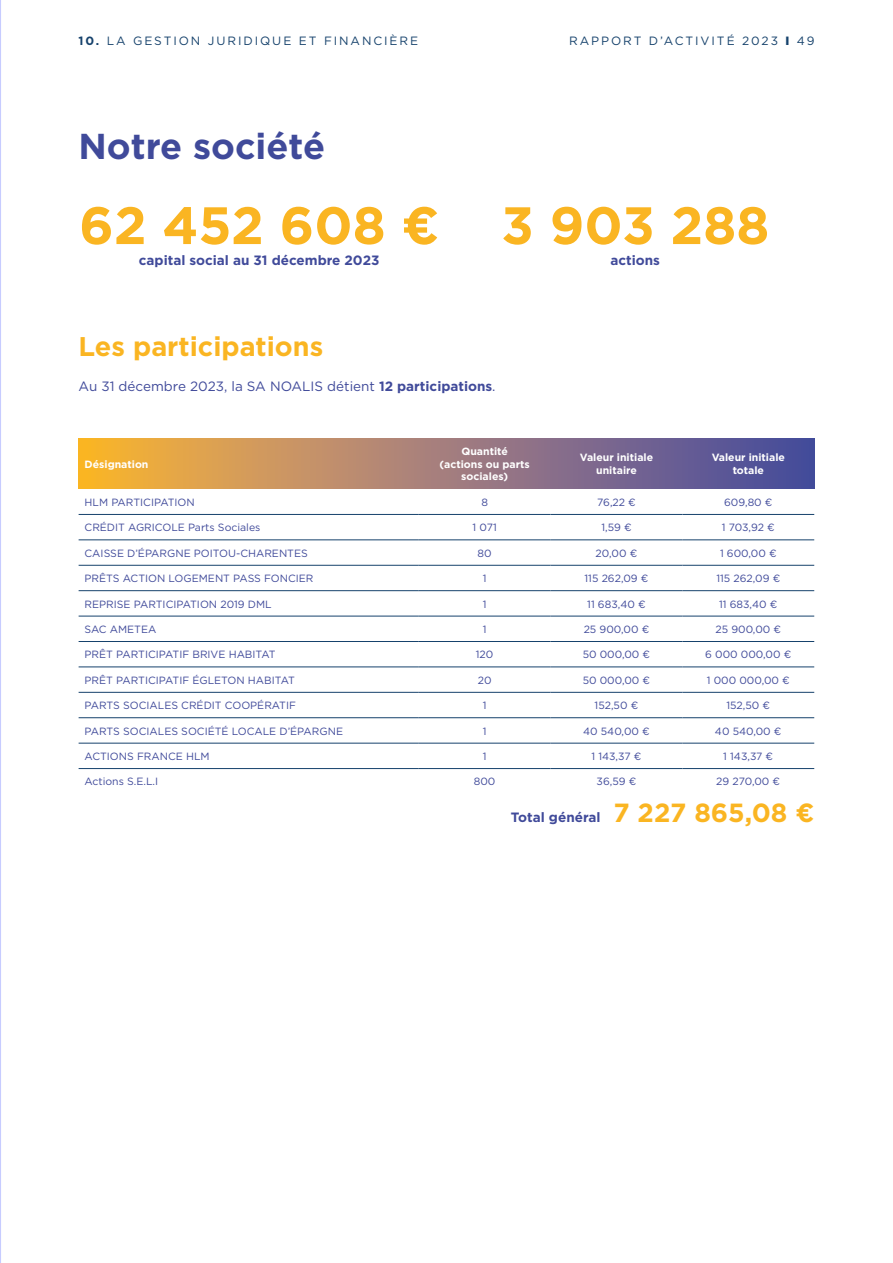
<style>
.page{position:relative;width:893px;height:1263px;background:#fff}
.page>*{position:absolute;margin:0;border:0;box-sizing:border-box;transform-origin:0 0}
.t1{font:700 52.5px "Gotham";color:#fab522}
.t2{font:700 36px "Gotham";color:#404a9a}
.t3{font:700 27px "Gotham";color:#fab522}
.t4{font:700 13.5px "Gotham";color:#404a9a}
.t5{font:13.5px "Gotham";color:#404a9a}
.t6{font:12px "Gotham";letter-spacing:.16em;color:#16426c}
.t7{font:10.5px "Gotham";color:#404a9a}
.t8{font:700 10.5px/12.6px "Gotham";color:#fff;text-align:center}
.s1{font-weight:700}
.s2{font-weight:900}
.s3{font-size:26.25px;color:#fab522}
</style>
<div class="page">
<img style="left:0;top:0;width:815px;height:1263px">
<svg style="left:79px;top:438px;width:735px;height:50px;background:#a27e74"></svg>
<hr style="left:79px;top:514px;width:340px;height:1px;background:#16426c">
<hr style="left:419px;top:514px;width:132px;height:1px;background:#16426c">
<hr style="left:551px;top:514px;width:131px;height:1px;background:#16426c">
<hr style="left:682px;top:514px;width:132px;height:1px;background:#16426c">
<hr style="left:79px;top:540px;width:340px;height:1px;background:#16426c">
<hr style="left:419px;top:540px;width:132px;height:1px;background:#16426c">
<hr style="left:551px;top:540px;width:131px;height:1px;background:#16426c">
<hr style="left:682px;top:540px;width:132px;height:1px;background:#16426c">
<hr style="left:79px;top:565px;width:340px;height:1px;background:#16426c">
<hr style="left:419px;top:565px;width:132px;height:1px;background:#16426c">
<hr style="left:551px;top:565px;width:131px;height:1px;background:#16426c">
<hr style="left:682px;top:565px;width:132px;height:1px;background:#16426c">
<hr style="left:79px;top:590px;width:340px;height:1px;background:#16426c">
<hr style="left:419px;top:590px;width:132px;height:1px;background:#16426c">
<hr style="left:551px;top:590px;width:131px;height:1px;background:#16426c">
<hr style="left:682px;top:590px;width:132px;height:1px;background:#16426c">
<hr style="left:79px;top:616px;width:340px;height:1px;background:#16426c">
<hr style="left:419px;top:616px;width:132px;height:1px;background:#16426c">
<hr style="left:551px;top:616px;width:131px;height:1px;background:#16426c">
<hr style="left:682px;top:616px;width:132px;height:1px;background:#16426c">
<hr style="left:79px;top:641px;width:340px;height:1px;background:#16426c">
<hr style="left:419px;top:641px;width:132px;height:1px;background:#16426c">
<hr style="left:551px;top:641px;width:131px;height:1px;background:#16426c">
<hr style="left:682px;top:641px;width:132px;height:1px;background:#16426c">
<hr style="left:79px;top:667px;width:340px;height:1px;background:#16426c">
<hr style="left:419px;top:667px;width:132px;height:1px;background:#16426c">
<hr style="left:551px;top:667px;width:131px;height:1px;background:#16426c">
<hr style="left:682px;top:667px;width:132px;height:1px;background:#16426c">
<hr style="left:79px;top:692px;width:340px;height:1px;background:#16426c">
<hr style="left:419px;top:692px;width:132px;height:1px;background:#16426c">
<hr style="left:551px;top:692px;width:131px;height:1px;background:#16426c">
<hr style="left:682px;top:692px;width:132px;height:1px;background:#16426c">
<hr style="left:79px;top:717px;width:340px;height:1px;background:#16426c">
<hr style="left:419px;top:717px;width:132px;height:1px;background:#16426c">
<hr style="left:551px;top:717px;width:131px;height:1px;background:#16426c">
<hr style="left:682px;top:717px;width:132px;height:1px;background:#16426c">
<hr style="left:79px;top:743px;width:340px;height:1px;background:#16426c">
<hr style="left:419px;top:743px;width:132px;height:1px;background:#16426c">
<hr style="left:551px;top:743px;width:131px;height:1px;background:#16426c">
<hr style="left:682px;top:743px;width:132px;height:1px;background:#16426c">
<hr style="left:79px;top:768px;width:340px;height:1px;background:#16426c">
<hr style="left:419px;top:768px;width:132px;height:1px;background:#16426c">
<hr style="left:551px;top:768px;width:131px;height:1px;background:#16426c">
<hr style="left:682px;top:768px;width:132px;height:1px;background:#16426c">
<p class="t6" style="left:78px;top:33px;width:341px"><span class="s1">10.</span> LA GESTION JURIDIQUE ET FINANCIÈRE</p>
<p class="t6" style="left:569px;top:33px;width:247px">RAPPORT D’ACTIVITÉ 2023 <span class="s2">I</span> 49</p>
<h2 class="t2" style="left:78px;top:122px;width:248px">Notre société</h2>
<h1 class="t1" style="left:79px;top:191px;width:362px">62 452 608 €</h1>
<p class="t4" style="left:139px;top:251px;width:242px">capital social au 31 décembre 2023</p>
<h1 class="t1" style="left:501px;top:191px;width:270px">3 903 288</h1>
<p class="t4" style="left:610px;top:251px;width:51px">actions</p>
<h3 class="t3" style="left:78px;top:328px;width:246px">Les participations</h3>
<p class="t5" style="left:79px;top:378px;width:418px">Au 31 décembre 2023, la SA NOALIS détient <span class="s1">12 participations</span>.</p>
<p class="t8" style="left:85px;top:458px;width:65px">Désignation</p>
<p class="t8" style="left:439px;top:445px;width:92px">Quantité (actions ou parts sociales)</p>
<p class="t8" style="left:580px;top:451px;width:75px">Valeur initiale unitaire</p>
<p class="t8" style="left:712px;top:451px;width:75px">Valeur initiale totale</p>
<p class="t7" style="left:85px;top:495px;width:112px">HLM PARTICIPATION</p>
<p class="t7" style="left:481px;top:495px;width:8px">8</p>
<p class="t7" style="left:597px;top:495px;width:40px">76,22 €</p>
<p class="t7" style="left:724px;top:495px;width:50px">609,80 €</p>
<p class="t7" style="left:85px;top:521px;width:177px">CRÉDIT AGRICOLE Parts Sociales</p>
<p class="t7" style="left:473px;top:521px;width:26px">1 071</p>
<p class="t7" style="left:601px;top:521px;width:32px">1,59 €</p>
<p class="t7" style="left:722px;top:521px;width:55px">1 703,92 €</p>
<p class="t7" style="left:85px;top:546px;width:225px">CAISSE D’ÉPARGNE POITOU-CHARENTES</p>
<p class="t7" style="left:478px;top:546px;width:16px">80</p>
<p class="t7" style="left:596px;top:546px;width:43px">20,00 €</p>
<p class="t7" style="left:720px;top:546px;width:58px">1 600,00 €</p>
<p class="t7" style="left:85px;top:572px;width:230px">PRÊTS ACTION LOGEMENT PASS FONCIER</p>
<p class="t7" style="left:483px;top:572px;width:5px">1</p>
<p class="t7" style="left:585px;top:572px;width:65px">115 262,09 €</p>
<p class="t7" style="left:716px;top:572px;width:65px">115 262,09 €</p>
<p class="t7" style="left:85px;top:597px;width:189px">REPRISE PARTICIPATION 2019 DML</p>
<p class="t7" style="left:483px;top:597px;width:5px">1</p>
<p class="t7" style="left:587px;top:597px;width:60px">11 683,40 €</p>
<p class="t7" style="left:719px;top:597px;width:60px">11 683,40 €</p>
<p class="t7" style="left:85px;top:622px;width:73px">SAC AMETEA</p>
<p class="t7" style="left:483px;top:622px;width:5px">1</p>
<p class="t7" style="left:584px;top:622px;width:67px">25 900,00 €</p>
<p class="t7" style="left:715px;top:622px;width:67px">25 900,00 €</p>
<p class="t7" style="left:85px;top:648px;width:193px">PRÊT PARTICIPATIF BRIVE HABITAT</p>
<p class="t7" style="left:476px;top:648px;width:19px">120</p>
<p class="t7" style="left:583px;top:648px;width:69px">50 000,00 €</p>
<p class="t7" style="left:705px;top:648px;width:88px">6 000 000,00 €</p>
<p class="t7" style="left:85px;top:673px;width:212px">PRÊT PARTICIPATIF ÉGLETON HABITAT</p>
<p class="t7" style="left:478px;top:673px;width:15px">20</p>
<p class="t7" style="left:583px;top:673px;width:69px">50 000,00 €</p>
<p class="t7" style="left:707px;top:673px;width:84px">1 000 000,00 €</p>
<p class="t7" style="left:85px;top:699px;width:213px">PARTS SOCIALES CRÉDIT COOPÉRATIF</p>
<p class="t7" style="left:483px;top:699px;width:5px">1</p>
<p class="t7" style="left:595px;top:699px;width:45px">152,50 €</p>
<p class="t7" style="left:726px;top:699px;width:45px">152,50 €</p>
<p class="t7" style="left:85px;top:724px;width:260px">PARTS SOCIALES SOCIÉTÉ LOCALE D’ÉPARGNE</p>
<p class="t7" style="left:483px;top:724px;width:5px">1</p>
<p class="t7" style="left:583px;top:724px;width:68px">40 540,00 €</p>
<p class="t7" style="left:715px;top:724px;width:68px">40 540,00 €</p>
<p class="t7" style="left:85px;top:750px;width:127px">ACTIONS FRANCE HLM</p>
<p class="t7" style="left:483px;top:750px;width:5px">1</p>
<p class="t7" style="left:591px;top:750px;width:51px">1 143,37 €</p>
<p class="t7" style="left:723px;top:750px;width:51px">1 143,37 €</p>
<p class="t7" style="left:84px;top:775px;width:75px">Actions S.E.L.I</p>
<p class="t7" style="left:474px;top:775px;width:23px">800</p>
<p class="t7" style="left:597px;top:775px;width:41px">36,59 €</p>
<p class="t7" style="left:716px;top:775px;width:65px">29 270,00 €</p>
<p class="t4" style="left:511px;top:808px;width:305px">Total général <span class="s3">7 227 865,08 €</span></p>
</div>
